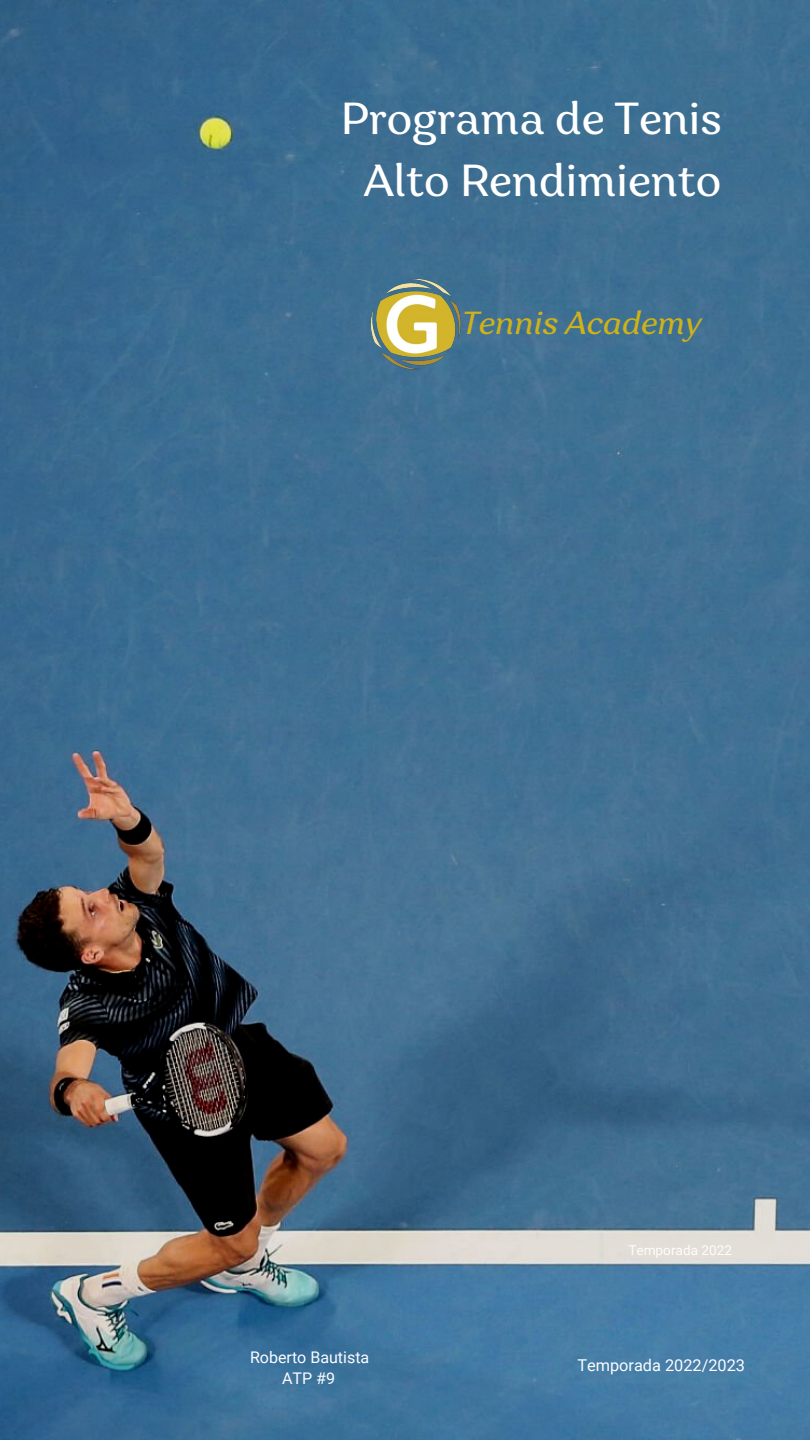
<style>
.page{position:relative;width:810px;height:1440px;background:#fff}
.page>*{position:absolute;margin:0;border:0;box-sizing:border-box;transform-origin:0 0}
.t1{font:44.8px/62.2px "Garbata";color:#fff;text-align:center}
.t2{font:italic 31.9px "Garbata";color:#cfb218}
.t3{font:16.3px "Roboto";color:#fbfcff}
.t4{font:16px/21.8px "Roboto";color:#fbfcff;text-align:center}
.t5{font:13.6px "Roboto";color:#fffcfb}
</style>
<div class="page">
<img style="left:0;top:0;width:810px;height:1440px">
<img style="left:367px;top:275px;width:100px;height:95px">
<p class="t1" style="left:341px;top:92px;width:382px">Programa de Tenis<br>Alto Rendimiento</p>
<p class="t2" style="left:462px;top:312px;width:241px">Tennis Academy</p>
<p class="t4" style="left:250px;top:1346px;width:121px">Roberto Bautista<br>ATP #9</p>
<p class="t5" style="left:628px;top:1242px;width:105px">Temporada 2022</p>
<p class="t3" style="left:577px;top:1356px;width:169px">Temporada 2022/2023</p>
</div>
